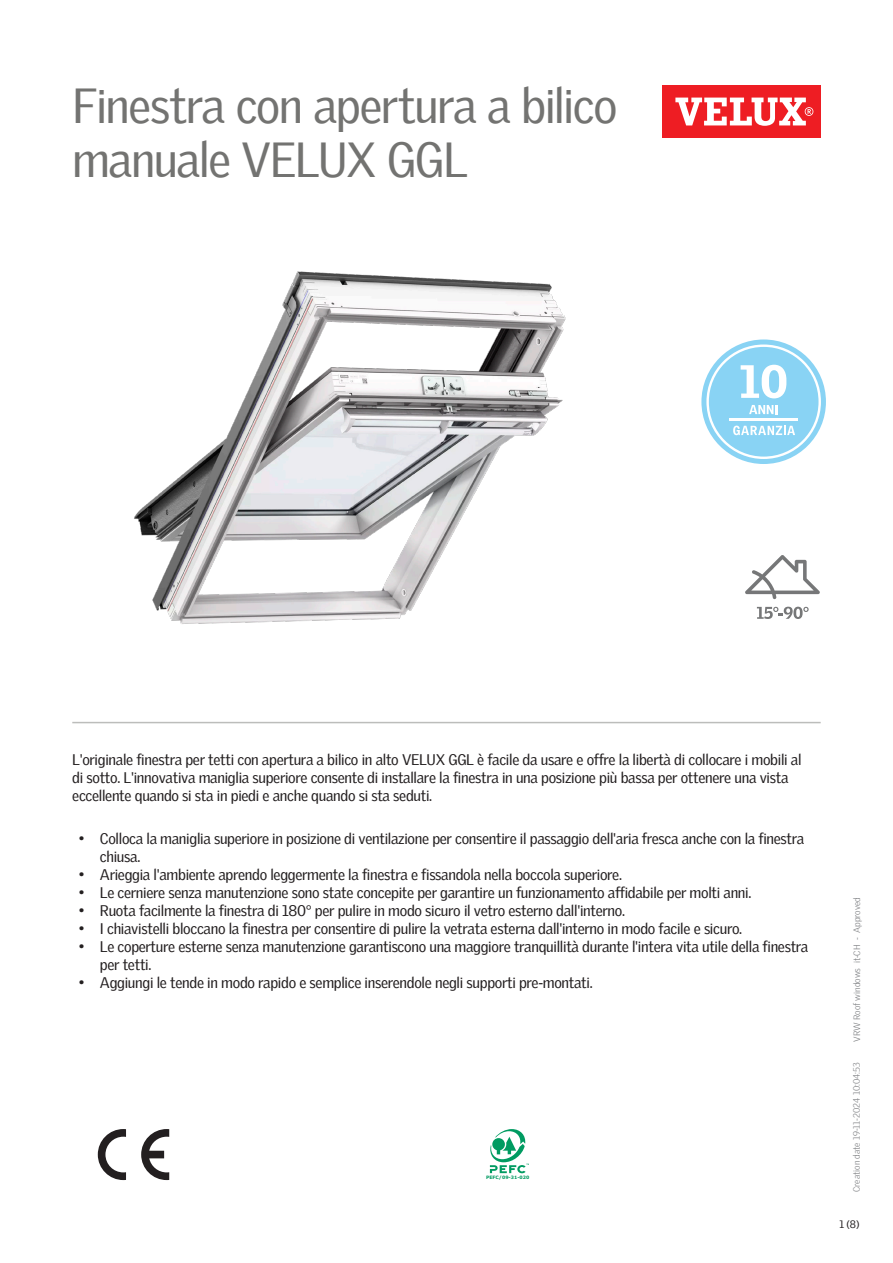
<style>
.page{position:relative;width:893px;height:1263px;background:#fff}
.page>*{position:absolute;margin:0;border:0;box-sizing:border-box;transform-origin:0 0}
.Headline{font:48px/54px "Velux Gothic";letter-spacing:-.03em;color:#737371}
.Body_Regular{font:15px/18px "Velux Gothic";letter-spacing:-.02em;color:#231f20}
.t1{font:10.5px "Velux Gothic";color:#231f20}
.t2{font:300 9px "Velux Gothic";color:#7c7e81}
.t3{font:700 4.65px "Verdana";color:#009b61}
</style>
<div class="page">
<div style="left:662px;top:85px;width:159px;height:53px;background:#ee1d23"></div>
<svg style="left:675px;top:98px;width:138px;height:28px"></svg>
<hr style="left:72px;top:722px;width:749px;height:1px;background:#bcbdbb">
<svg style="left:745px;top:555px;width:75px;height:44px"></svg>
<svg style="left:757px;top:607px;width:52px;height:12px"></svg>
<svg style="left:141px;top:1129px;width:28px;height:51px"></svg>
<svg style="left:98px;top:1129px;width:28px;height:51px"></svg>
<svg style="left:490px;top:1129px;width:39px;height:44px"></svg>
<svg style="left:701px;top:339px;width:125px;height:125px"></svg>
<img style="left:134px;top:271px;width:432px;height:353px">
<p class="Headline" style="left:72px;top:74px;width:547px">Finestra con apertura a bilico manuale VELUX GGL</p>
<p class="Body_Regular" style="left:72px;top:749px;width:731px">L'originale finestra per tetti con apertura a bilico in alto VELUX GGL è facile da usare e offre la libertà di collocare i mobili al di sotto. L'innovativa maniglia superiore consente di installare la finestra in una posizione più bassa per ottenere una vista eccellente quando si sta in piedi e anche quando si sta seduti.</p>
<p class="Body_Regular" style="left:100px;top:828px;width:706px;text-indent:-21px">• Colloca la maniglia superiore in posizione di ventilazione per consentire il passaggio dell'aria fresca anche con la finestra chiusa.</p>
<p class="Body_Regular" style="left:79px;top:864px;width:545px">• Arieggia l'ambiente aprendo leggermente la finestra e fissandola nella boccola superiore.</p>
<p class="Body_Regular" style="left:79px;top:882px;width:674px">• Le cerniere senza manutenzione sono state concepite per garantire un funzionamento affidabile per molti anni.</p>
<p class="Body_Regular" style="left:79px;top:900px;width:548px">• Ruota facilmente la finestra di 180° per pulire in modo sicuro il vetro esterno dall'interno.</p>
<p class="Body_Regular" style="left:79px;top:918px;width:665px">• I chiavistelli bloccano la finestra per consentire di pulire la vetrata esterna dall'interno in modo facile e sicuro.</p>
<p class="Body_Regular" style="left:100px;top:936px;width:710px;text-indent:-21px">• Le coperture esterne senza manutenzione garantiscono una maggiore tranquillità durante l'intera vita utile della finestra per tetti.</p>
<p class="Body_Regular" style="left:79px;top:972px;width:516px">• Aggiungi le tende in modo rapido e semplice inserendole negli supporti pre-montati.</p>
<p class="t3" style="left:486px;top:1174px;width:45px">PEFC/09-31-020</p>
<p class="t2" style="left:850px;top:1042px;width:146px;rotate:-90deg">VRW Roof windows it-CH - Approved</p>
<p class="t2" style="left:850px;top:1192px;width:131px;rotate:-90deg">Creation date 19-11-2024 10:04:53</p>
<p class="t1" style="left:839px;top:1216px;width:22px">1 (8)</p>
</div>
